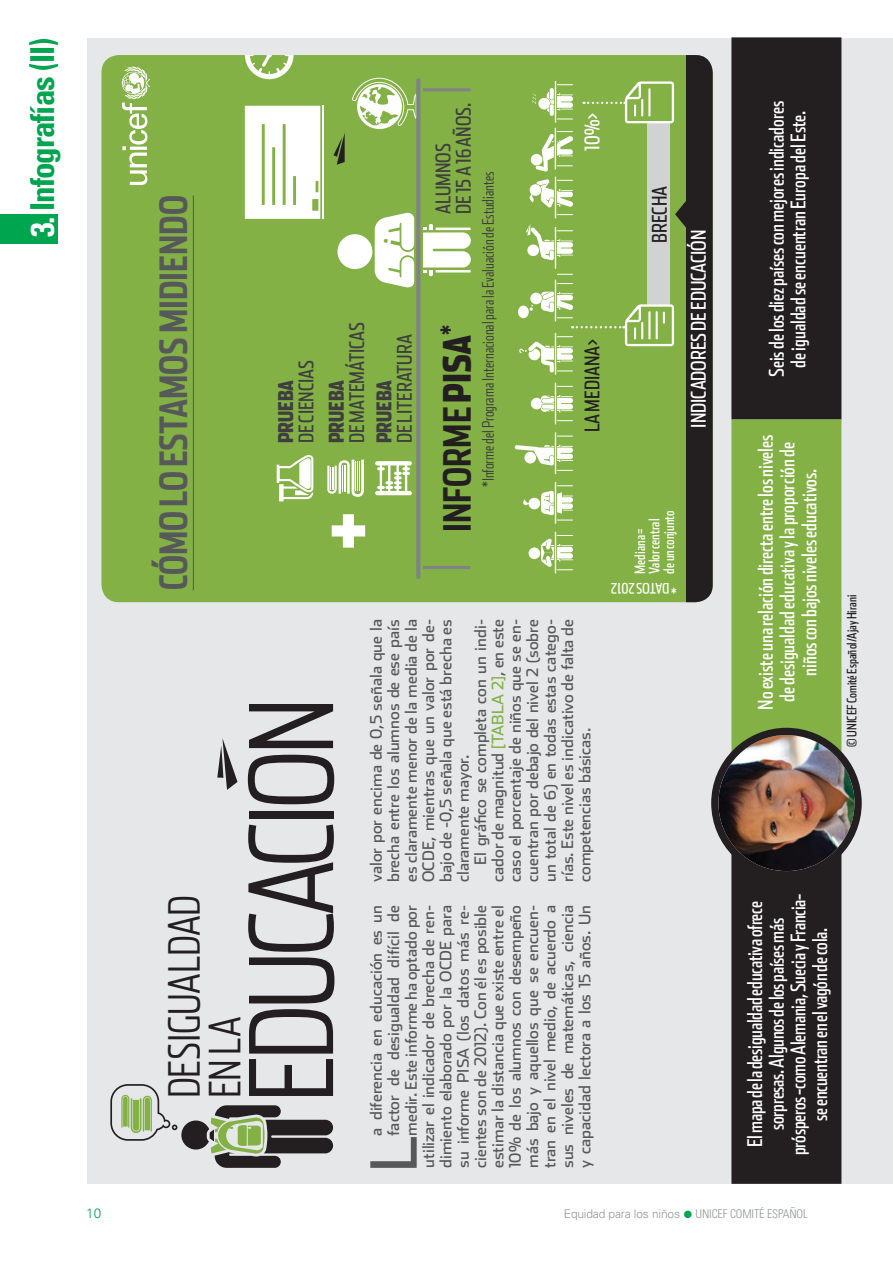
<style>
.page{position:relative;width:893px;height:1263px;background:#fff}
.page>*{position:absolute;margin:0;border:0;box-sizing:border-box;transform-origin:0 0}
.t1{font:300 115.8px "Stainless Comp";letter-spacing:-.04em;color:#231f20}
.t2{font:63.6px "Stainless";color:#57585a}
.t3{font:300 43.35px/40.5px "Stainless Comp";color:#231f20}
.t4{font:700 37.65px "Stainless Comp";color:#57585a}
.t5{font:700 37.65px "Stainless Comp";color:#231f20}
.t6{font:700 condensed 33px "Univers";letter-spacing:-.03em;color:#00a54f}
.t7{font:20.25px/21.8px "Stainless Comp";letter-spacing:-.005em;color:#fff;text-align:center}
.t8{font:20.25px/20.2px "Stainless Comp";color:#3e3e3f}
.t9{font:900 20.25px "Stainless Comp";color:#3e3e3f}
.t10{font:20.25px "Stainless Comp";color:#231f20}
.t11{font:15.9px/17.4px "Stainless";color:#57585a;text-align:justify}
.t12{font:300 15.9px "Stainless Comp";color:#3e3e3f}
.t13{font:14.4px/14.4px "Stainless Comp";color:#fff}
.t14{font:300 13.5px "Univers";color:#00a54f}
.t15{font:13.05px "Stainless Comp";color:#231f20}
.t16{font:300 12px "Univers";letter-spacing:-.015em;color:#939598}
.s1{color:#fff}
.s2{font-weight:900}
.s3{color:#83b145}
.s4{color:#00a54f}
.s5{font-stretch:condensed}
</style>
<div class="page">
<div style="left:88px;top:38px;width:805px;height:1145px;background:#e6e7e9"></div>
<svg style="left:731px;top:37px;width:110px;height:1147px;background:#414d2c"></svg>
<div style="left:101px;top:55px;width:612px;height:547px;background:#83b145;border-radius:17px"></div>
<div style="left:687px;top:55px;width:26px;height:547px;background:#231f20"></div>
<svg style="left:550px;top:88px;width:4px;height:12px"></svg>
<svg style="left:550px;top:104px;width:4px;height:12px"></svg>
<svg style="left:532px;top:92px;width:41px;height:20px"></svg>
<hr style="left:555px;top:81px;width:1px;height:42px;background:#fff">
<svg style="left:557px;top:84px;width:16px;height:1px"></svg>
<svg style="left:557px;top:118px;width:16px;height:1px"></svg>
<hr style="left:555px;top:482px;width:1px;height:42px;background:#fff">
<svg style="left:523px;top:485px;width:50px;height:36px"></svg>
<svg style="left:557px;top:274px;width:16px;height:1px"></svg>
<hr style="left:555px;top:227px;width:1px;height:42px;background:#fff">
<svg style="left:526px;top:224px;width:47px;height:36px"></svg>
<div style="left:529px;top:547px;width:11px;height:12px;background:#fff;border-radius:50%"></div>
<hr style="left:555px;top:532px;width:1px;height:42px;background:#fff">
<svg style="left:541px;top:535px;width:32px;height:35px"></svg>
<hr style="left:555px;top:432px;width:1px;height:42px;background:#fff">
<svg style="left:557px;top:436px;width:16px;height:1px"></svg>
<svg style="left:515px;top:445px;width:58px;height:26px"></svg>
<hr style="left:555px;top:333px;width:1px;height:42px;background:#fff">
<hr style="left:555px;top:280px;width:1px;height:42px;background:#fff">
<svg style="left:557px;top:283px;width:16px;height:1px"></svg>
<hr style="left:555px;top:176px;width:1px;height:42px;background:#fff">
<svg style="left:557px;top:214px;width:16px;height:1px"></svg>
<svg style="left:529px;top:179px;width:44px;height:29px"></svg>
<div style="left:531px;top:154px;width:11px;height:12px;background:#fff;border-radius:50%"></div>
<hr style="left:555px;top:128px;width:1px;height:42px;background:#fff">
<svg style="left:535px;top:131px;width:38px;height:41px"></svg>
<svg style="left:122px;top:66px;width:28px;height:119px"></svg>
<div style="left:648px;top:123px;width:22px;height:182px;background:#d1d2d4"></div>
<svg style="left:675px;top:199px;width:12px;height:30px"></svg>
<hr style="left:322px;top:106px;width:2px;height:113px;background:#fff">
<svg style="left:245px;top:106px;width:75px;height:113px;background:#f2f7ec"></svg>
<svg style="left:245px;top:55px;width:49px;height:24px"></svg>
<svg style="left:352px;top:78px;width:64px;height:51px"></svg>
<svg style="left:423px;top:88px;width:48px;height:3px"></svg>
<div style="left:337px;top:234px;width:35px;height:35px;background:#fff;border-radius:50%"></div>
<svg style="left:423px;top:224px;width:48px;height:52px"></svg>
<svg style="left:416px;top:78px;width:4px;height:501px;background:#808580"></svg>
<svg style="left:423px;top:566px;width:48px;height:3px"></svg>
<svg style="left:375px;top:212px;width:39px;height:76px;background:#e7f0db"></svg>
<svg style="left:375px;top:461px;width:37px;height:34px"></svg>
<svg style="left:327px;top:460px;width:37px;height:37px"></svg>
<svg style="left:277px;top:455px;width:36px;height:46px"></svg>
<svg style="left:332px;top:514px;width:33px;height:34px"></svg>
<svg style="left:333px;top:133px;width:12px;height:32px"></svg>
<hr style="left:555px;top:382px;width:1px;height:42px;background:#fff">
<svg style="left:557px;top:386px;width:16px;height:1px"></svg>
<svg style="left:557px;top:420px;width:16px;height:1px"></svg>
<svg style="left:531px;top:395px;width:42px;height:17px"></svg>
<svg style="left:519px;top:292px;width:155px;height:80px"></svg>
<svg style="left:110px;top:1084px;width:223px;height:84px"></svg>
<svg style="left:217px;top:738px;width:20px;height:52px"></svg>
<svg style="left:715px;top:731px;width:143px;height:144px"></svg>
<img style="left:718px;top:735px;width:136px;height:136px;border-radius:50%">
<div style="left:711px;top:728px;width:151px;height:150px;border:7px solid #231f20;border-radius:50%"></div>
<hr style="left:193px;top:196px;width:1px;height:394px;background:#57585a">
<svg style="left:584px;top:81px;width:90px;height:42px"></svg>
<div style="left:0;top:215px;width:58px;height:29px;background:#00a54f"></div>
<h3 class="t6" style="left:30px;top:237px;width:201px;rotate:-90deg"><span class="s1">3.</span> Infografías (II)</h3>
<h3 class="t4" style="left:152px;top:590px;width:396px;rotate:-90deg">CÓMO LO ESTAMOS MIDIENDO</h3>
<p class="t8" style="left:296px;top:443px;width:85px;rotate:-90deg">DE CIENCIAS</p>
<p class="t9" style="left:274px;top:443px;width:65px;rotate:-90deg">PRUEBA</p>
<p class="t8" style="left:347px;top:443px;width:123px;rotate:-90deg">DE MATEMÁTICAS</p>
<p class="t9" style="left:325px;top:443px;width:65px;rotate:-90deg">PRUEBA</p>
<p class="t8" style="left:395px;top:443px;width:111px;rotate:-90deg">DE LITERATURA</p>
<p class="t9" style="left:373px;top:443px;width:65px;rotate:-90deg">PRUEBA</p>
<p class="t8" style="left:433px;top:214px;width:113px;rotate:-90deg">ALUMNOS<br>DE 15 A 16 AÑOS.</p>
<h3 class="t5" style="left:436px;top:532px;width:209px;rotate:-90deg">INFORME <span class="s2">PISA</span><sup>*</sup></h3>
<p class="t12" style="left:479px;top:487px;width:317px;rotate:-90deg">*Informe del Programa Internacional para la Evaluación de Estudiantes</p>
<p class="t7" style="left:582px;top:151px;width:40px;rotate:-90deg">10%&gt;</p>
<p class="t10" style="left:581px;top:432px;width:95px;rotate:-90deg">LA MEDIANA&gt;</p>
<h1 class="t1" style="left:225px;top:1103px;width:407px;rotate:-90deg">EDUCACION</h1>
<h3 class="t3" style="left:165px;top:1098px;width:205px;rotate:-90deg">DESIGUALDAD<br>EN LA</h3>
<p class="t11" style="left:368px;top:882px;width:264px;rotate:-90deg">valor por encima de 0,5 señala que la brecha entre los alumnos de ese país es claramente menor de la media de la OCDE, mientras que un valor por de&shy;bajo de -0,5 señala que está brecha es claramente mayor.</p>
<p class="t11" style="left:472px;top:882px;width:264px;text-indent:17px;rotate:-90deg">El gráfico se completa con un indi&shy;cador de magnitud <span class="s3">[TABLA 2]</span>, en este caso el porcentaje de niños que se en&shy;cuentran por debajo del nivel 2 (sobre un total de 6) en todas estas catego&shy;rías. Este nivel es indicativo de falta de competencias básicas.</p>
<p class="t11" style="left:368px;top:1168px;width:264px;text-align:right;rotate:-90deg">a diferencia en educación es un factor de desigualdad difícil de medir. Este informe ha optado por utilizar el indicador de brecha de ren&shy;dimiento elaborado por la OCDE para su informe PISA (los datos más re&shy;cientes son de 2012). Con él es posible estimar la distancia que existe entre el 10% de los alumnos con desempeño más bajo y aquellos que se encuen&shy;tran en el nivel medio, de acuerdo a sus niveles de matemáticas, ciencia y capacidad lectora a los 15 años. Un</p>
<h2 class="t2" style="left:357px;top:1172px;width:38px;rotate:-90deg">L</h2>
<p class="t10" style="left:648px;top:243px;width:58px;rotate:-90deg">BRECHA</p>
<p class="t7" style="left:688px;top:428px;width:199px;rotate:-90deg">INDICADORES DE EDUCACIÓN</p>
<p class="t13" style="left:633px;top:574px;width:65px;rotate:-90deg">Mediana =<br>Valor central de un conjunto</p>
<p class="t13" style="left:677px;top:595px;width:67px;rotate:-180deg">*DATOS2012</p>
<p class="t7" style="left:766px;top:377px;width:278px;rotate:-90deg">Seis de los diez países con mejores indicadores de igualdad se encuentran Europa del Este.</p>
<p class="t7" style="left:755px;top:710px;width:276px;rotate:-90deg">No existe una relación directa entre los niveles de desigualdad educativa y la proporción de niños con bajos niveles educativos.</p>
<p class="t7" style="left:744px;top:1155px;width:263px;rotate:-90deg">El mapa de la desigualdad educativa ofrece sorpresas. Algunos de los países más prósperos -como Alemania, Suecia y Francia&shy;se encuentran en el vagón de cola.</p>
<p class="t14" style="left:86px;top:1209px;width:17px">10</p>
<p class="t16" style="left:564px;top:1210px;width:245px">Equidad para los niños <span class="s4">●</span> <span class="s5">UNICEF COMITÉ ESPAÑOL</span></p>
<p class="t15" style="left:844px;top:747px;width:153px;rotate:-90deg">© UNICEF Comité Español/Ajay Hirani</p>
</div>
